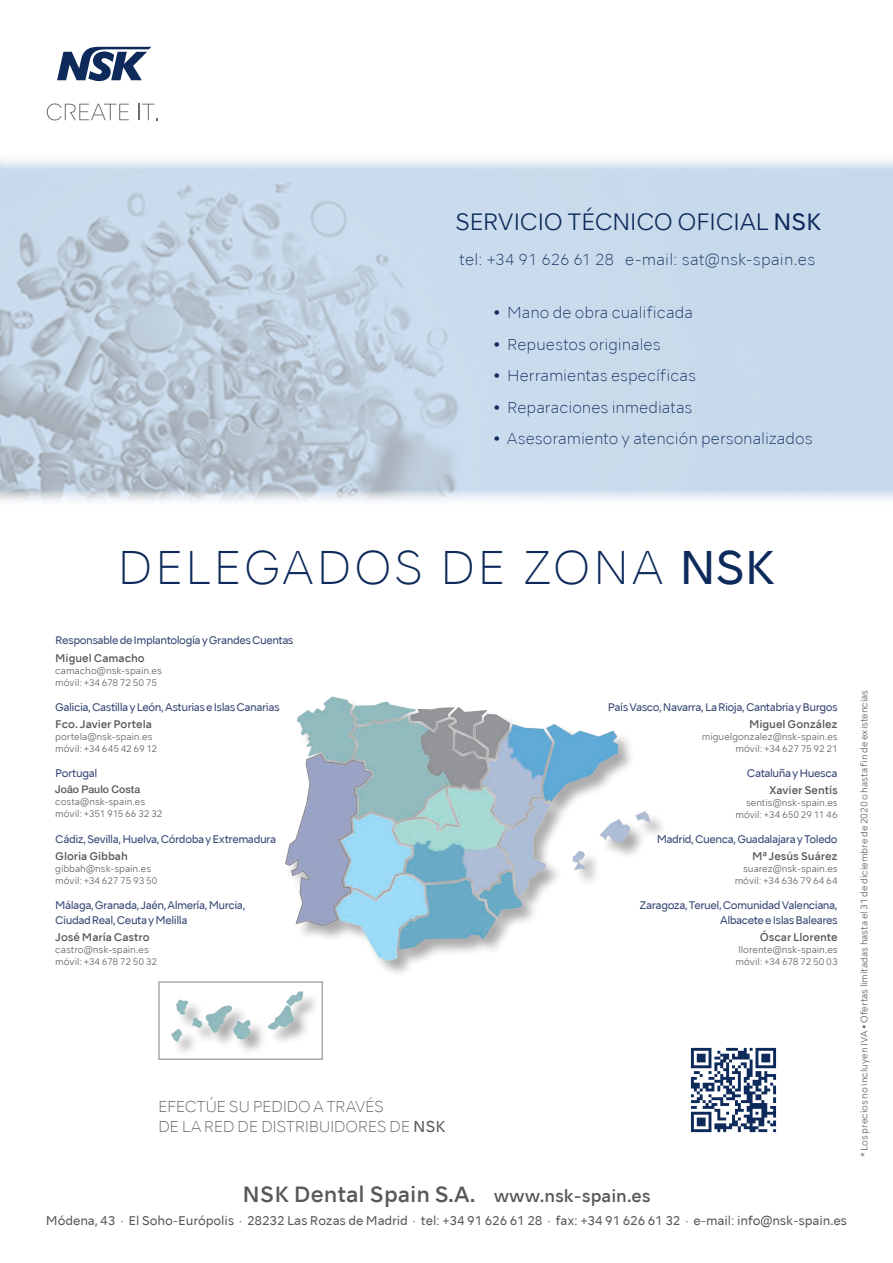
<style>
.page{position:relative;width:893px;height:1263px;background:#fff}
.page>*{position:absolute;margin:0;border:0;box-sizing:border-box;transform-origin:0 0}
.t1{font:200 45px "NSKTSRE";letter-spacing:.05em;color:#0d2a5b}
.t2{font:300 22.5px "NSKTSRE";letter-spacing:-.025em;color:#0d2a5b}
.t3{font:500 21px "NSKTSRE";color:#57585a}
.t4{font:200 15px "NSKTSRE";color:#0d2a5b}
.t5{font:200 15px "NSKTSRE";letter-spacing:-.03em;color:#57585a}
.t6{font:12px "NSKTSRE";letter-spacing:-.01em;color:#57585a}
.t7{font:10.5px "NSKTSRE";letter-spacing:-.045em;color:#364774}
.t8{font:500 10.5px "NSKTSRE";letter-spacing:-.005em;color:#57585a}
.t9{font:500 10.5px "Helvetica Neue LT Std";color:#57585a}
.NOM_INSTRUMENT{font:300 9px "NSKTSRE";color:#57585a}
.s1{font-weight:400}
.s2{font-size:16.5px}
</style>
<div class="page">
<img style="left:0;top:159px;width:893px;height:343px">
<svg style="left:138px;top:104px;width:19px;height:16px"></svg>
<svg style="left:47px;top:103px;width:82px;height:17px"></svg>
<svg style="left:57px;top:47px;width:94px;height:34px"></svg>
<img style="left:690px;top:1047px;width:87px;height:86px">
<img style="left:171px;top:696px;width:491px;height:357px">
<div style="left:158px;top:981px;width:165px;height:79px;border:2px solid #a8a9ad"></div>
<p class="t2" style="left:455px;top:207px;width:368px">SERVICIO TÉCNICO OFICIAL <span class="s1">NSK</span></p>
<p class="t4" style="left:459px;top:249px;width:358px">tel: +34 91 626 61 28 e-mail: sat@nsk-spain.es</p>
<p class="t4" style="left:493px;top:303px;width:201px">• Mano de obra cualificada</p>
<p class="t4" style="left:493px;top:334px;width:169px">• Repuestos originales</p>
<p class="t4" style="left:493px;top:366px;width:204px">• Herramientas específicas</p>
<p class="t4" style="left:493px;top:397px;width:201px">• Reparaciones inmediatas</p>
<p class="t4" style="left:493px;top:429px;width:321px">• Asesoramiento y atención personalizados</p>
<p class="t1" style="left:117px;top:537px;width:660px">DELEGADOS DE ZONA <span class="s1">NSK</span></p>
<p class="t7" style="left:55px;top:633px;width:240px">Responsable de Implantología y Grandes Cuentas</p>
<p class="t8" style="left:55px;top:651px;width:91px">Miguel Camacho</p>
<p class="NOM_INSTRUMENT" style="left:55px;top:664px;width:108px">camacho@nsk-spain.es</p>
<p class="NOM_INSTRUMENT" style="left:55px;top:676px;width:103px">móvil: +34 678 72 50 75</p>
<p class="t7" style="left:55px;top:700px;width:226px">Galicia, Castilla y León, Asturias e Islas Canarias</p>
<p class="t7" style="left:608px;top:700px;width:231px">País Vasco, Navarra, La Rioja, Cantabria y Burgos</p>
<p class="t8" style="left:55px;top:717px;width:98px">Fco. Javier Portela</p>
<p class="NOM_INSTRUMENT" style="left:55px;top:731px;width:99px">portela@nsk-spain.es</p>
<p class="NOM_INSTRUMENT" style="left:55px;top:743px;width:103px">móvil: +34 645 42 69 12</p>
<p class="t8" style="left:749px;top:717px;width:90px">Miguel González</p>
<p class="NOM_INSTRUMENT" style="left:702px;top:731px;width:137px">miguelgonzalez@nsk-spain.es</p>
<p class="NOM_INSTRUMENT" style="left:736px;top:743px;width:104px">móvil: +34 627 75 92 21</p>
<p class="t7" style="left:55px;top:766px;width:44px">Portugal</p>
<p class="t7" style="left:747px;top:766px;width:92px">Cataluña y Huesca</p>
<p class="t9" style="left:55px;top:783px;width:86px">João Paulo Costa</p>
<p class="NOM_INSTRUMENT" style="left:55px;top:796px;width:91px">costa@nsk-spain.es</p>
<p class="NOM_INSTRUMENT" style="left:55px;top:808px;width:109px">móvil: +351 915 66 32 32</p>
<p class="t8" style="left:769px;top:783px;width:70px">Xavier Sentís</p>
<p class="NOM_INSTRUMENT" style="left:746px;top:797px;width:93px">sentis@nsk-spain.es</p>
<p class="NOM_INSTRUMENT" style="left:735px;top:809px;width:104px">móvil: +34 650 29 11 46</p>
<p class="t7" style="left:55px;top:832px;width:222px">Cádiz, Sevilla, Huelva, Córdoba y Extremadura</p>
<p class="t7" style="left:657px;top:832px;width:183px">Madrid, Cuenca, Guadalajara y Toledo</p>
<p class="t8" style="left:55px;top:849px;width:74px">Gloria Gibbah</p>
<p class="NOM_INSTRUMENT" style="left:55px;top:863px;width:97px">gibbah@nsk-spain.es</p>
<p class="NOM_INSTRUMENT" style="left:55px;top:875px;width:104px">móvil: +34 627 75 93 50</p>
<p class="t8" style="left:752px;top:849px;width:87px">Mª Jesús Suárez</p>
<p class="NOM_INSTRUMENT" style="left:743px;top:863px;width:96px">suarez@nsk-spain.es</p>
<p class="NOM_INSTRUMENT" style="left:735px;top:875px;width:105px">móvil: +34 636 79 64 64</p>
<p class="t7" style="left:55px;top:898px;width:192px">Málaga, Granada, Jaén, Almería, Murcia,</p>
<p class="t7" style="left:55px;top:913px;width:134px">Ciudad Real, Ceuta y Melilla</p>
<p class="t7" style="left:639px;top:898px;width:200px">Zaragoza, Teruel, Comunidad Valenciana,</p>
<p class="t7" style="left:720px;top:913px;width:119px">Albacete e Islas Baleares</p>
<p class="t8" style="left:55px;top:930px;width:96px">José María Castro</p>
<p class="NOM_INSTRUMENT" style="left:55px;top:944px;width:95px">castro@nsk-spain.es</p>
<p class="NOM_INSTRUMENT" style="left:55px;top:956px;width:103px">móvil: +34 678 72 50 32</p>
<p class="t8" style="left:760px;top:930px;width:80px">Óscar Llorente</p>
<p class="NOM_INSTRUMENT" style="left:738px;top:944px;width:101px">llorente@nsk-spain.es</p>
<p class="NOM_INSTRUMENT" style="left:736px;top:956px;width:104px">móvil: +34 678 72 50 03</p>
<p class="t5" style="left:158px;top:1097px;width:227px">EFECTÚE SU PEDIDO A TRAVÉS</p>
<p class="t5" style="left:158px;top:1116px;width:289px">DE LA RED DE DISTRIBUIDORES DE <span class="s1">NSK</span></p>
<p class="t3" style="left:242px;top:1180px;width:410px">NSK Dental Spain S.A. <span class="s2">www.nsk-spain.es</span></p>
<p class="t6" style="left:46px;top:1212px;width:803px">Módena, 43 · El Soho-Európolis · 28232 Las Rozas de Madrid · tel: +34 91 626 61 28 · fax: +34 91 626 61 32 · e-mail: info@nsk-spain.es</p>
<p class="NOM_INSTRUMENT" style="left:858px;top:1157px;width:469px;rotate:-90deg">* Los precios no incluyen IVA • Ofertas limitadas hasta el 31 de diciembre de 2020 o hasta fin de existencias</p>
</div>
